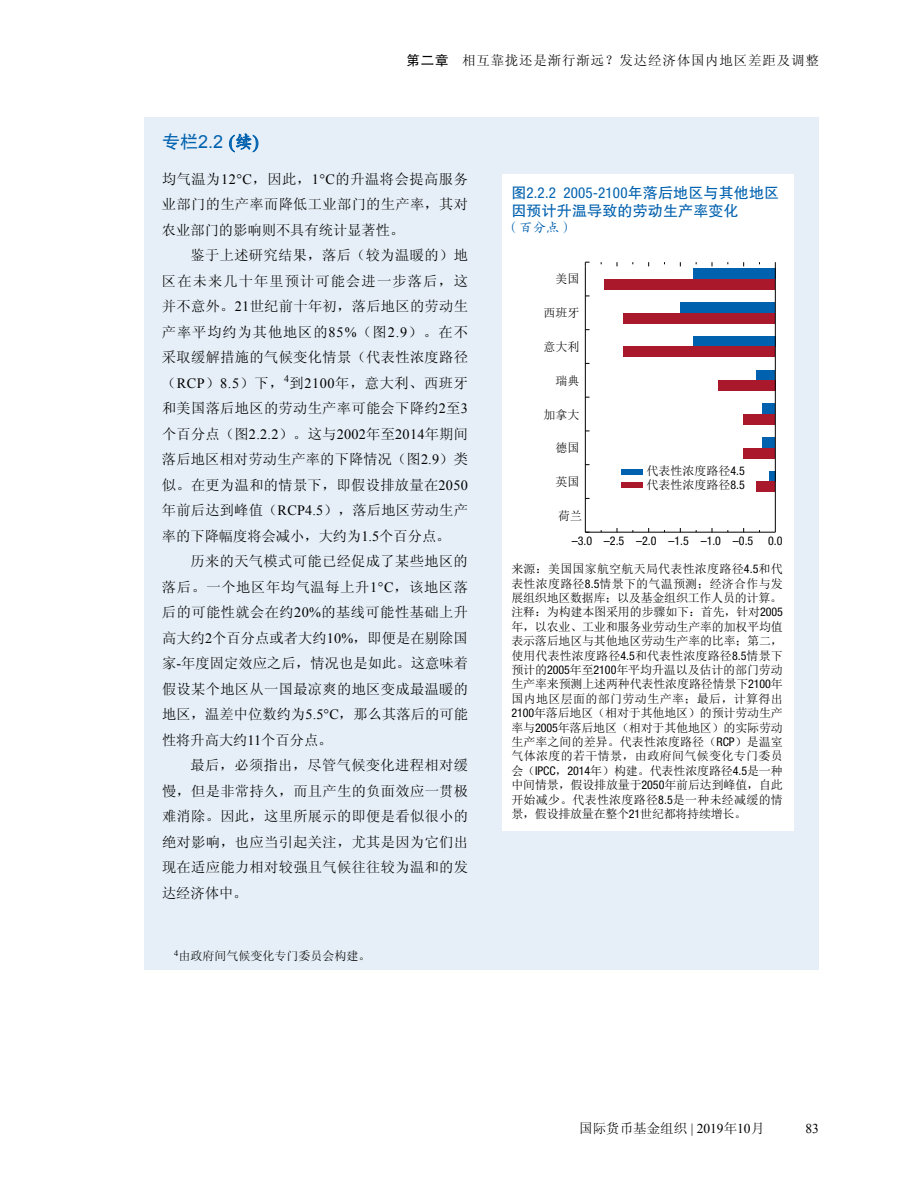
<style>
.page{position:relative;width:918px;height:1188px;background:#fff}
.page>*{position:absolute;margin:0;border:0;box-sizing:border-box;transform-origin:0 0}
.t1{font:18px "Arial";color:#0061af}
.t2{font:condensed 15px "Helvetica Neue LT Std";letter-spacing:.01em;color:#0061af}
.t3{font:15px "FZHTJW GB1 0";letter-spacing:.01em;color:#0061af}
.t4{font:14.25px/25.5px "Sim Sun";letter-spacing:.02em;color:#000;text-align:justify}
.t5{font:13.5px "Sim Sun";letter-spacing:.06em;color:#000}
.t6{font:13.5px "Sim Sun";color:#000}
.t7{font:13.5px "FZKTJW GB1 0";color:#0061af}
.t8{font:13.5px "Times New Roman";color:#000}
.t9{font:12px/14.4px "Sim Sun";color:#000}
.t10{font:condensed 12px "Helvetica Neue LT Std";color:#000}
.s1{font-family:"FZHTJW GB1 0"}
.s2{font-family:"Times New Roman"}
.s3{font-family:"FZKTJW GB1 0"}
.s4{font-family:"FZHTJW GB1 0";font-stretch:normal}
.s5{font-family:"Helvetica Neue LT Std";font-stretch:condensed}
</style>
<div class="page">
<div style="left:144px;top:117px;width:675px;height:853px;background:#e6eff7"></div>
<div style="left:502px;top:174px;width:292px;height:656px;background:#fff"></div>
<div style="left:769px;top:471px;width:6px;height:11px;background:#0061af"></div>
<div style="left:756px;top:482px;width:19px;height:10px;background:#aa182c"></div>
<div style="left:763px;top:437px;width:12px;height:11px;background:#0061af"></div>
<div style="left:744px;top:448px;width:31px;height:10px;background:#aa182c"></div>
<div style="left:763px;top:404px;width:12px;height:10px;background:#0061af"></div>
<div style="left:744px;top:414px;width:31px;height:11px;background:#aa182c"></div>
<div style="left:756px;top:370px;width:19px;height:10px;background:#0061af"></div>
<div style="left:718px;top:380px;width:57px;height:11px;background:#aa182c"></div>
<div style="left:693px;top:336px;width:82px;height:11px;background:#0061af"></div>
<div style="left:623px;top:347px;width:152px;height:10px;background:#aa182c"></div>
<div style="left:680px;top:302px;width:95px;height:11px;background:#0061af"></div>
<div style="left:623px;top:313px;width:152px;height:10px;background:#aa182c"></div>
<div style="left:693px;top:269px;width:82px;height:10px;background:#0061af"></div>
<div style="left:604px;top:279px;width:171px;height:11px;background:#aa182c"></div>
<hr style="left:585px;top:532px;width:190px;height:1px;background:#000">
<hr style="left:585px;top:266px;width:1px;height:262px;background:#000">
<hr style="left:775px;top:262px;width:1px;height:270px;background:#000">
<svg style="left:585px;top:528px;width:5px;height:5px"></svg>
<div style="left:621px;top:469px;width:21px;height:5px;background:#0061af"></div>
<div style="left:621px;top:482px;width:21px;height:6px;background:#aa182c"></div>
<svg style="left:229px;top:134px;width:29px;height:18px"></svg>
<p class="t1" style="left:162px;top:130px;width:98px"><span class="s1">专栏</span>2.2 <span class="s2">(</span><span class="s3">续</span><span class="s2">)</span></p>
<p class="t5" style="left:406px;top:53px;width:414px"><span class="s1">第二章</span> 相互靠拢还是渐行渐远？发达经济体国内地区差距及调整</p>
<p class="t4" style="left:162px;top:166px;width:308px">均气温为<span class="s2">12°C</span>，因此，<span class="s2">1°C</span>的升温将会提高服务业部门的生产率而降低工业部门的生产率，其对农业部门的影响则不具有统计显著性。</p>
<p class="t4" style="left:162px;top:243px;width:308px;text-indent:29px">鉴于上述研究结果，落后（较为温暖的）地区在未来几十年里预计可能会进一步落后，这并不意外。<span class="s2">21</span>世纪前十年初，落后地区的劳动生产率平均约为其他地区的<span class="s2">85%</span>（图<span class="s2">2.9</span>）。在不采取缓解措施的气候变化情景（代表性浓度路径（<span class="s2">RCP</span>）<span class="s2">8.5</span>）下，<sup>4</sup>到<span class="s2">2100</span>年，意大利、西班牙和美国落后地区的劳动生产率可能会下降约<span class="s2">2</span>至<span class="s2">3</span>个百分点（图<span class="s2">2.2.2</span>）。这与<span class="s2">2002</span>年至<span class="s2">2014</span>年期间落后地区相对劳动生产率的下降情况（图<span class="s2">2.9</span>）类似。在更为温和的情景下，即假设排放量在<span class="s2">2050</span>年前后达到峰值（<span class="s2">RCP4.5</span>），落后地区劳动生产率的下降幅度将会减小，大约为<span class="s2">1.5</span>个百分点。</p>
<p class="t4" style="left:162px;top:549px;width:308px;text-indent:29px">历来的天气模式可能已经促成了某些地区的落后。一个地区年均气温每上升<span class="s2">1°C</span>，该地区落后的可能性就会在约<span class="s2">20%</span>的基线可能性基础上升高大约<span class="s2">2</span>个百分点或者大约<span class="s2">10%</span>，即便是在剔除国家<span class="s2">-</span>年度固定效应之后，情况也是如此。这意味着假设某个地区从一国最凉爽的地区变成最温暖的地区，温差中位数约为<span class="s2">5.5°C</span>，那么其落后的可能性将升高大约<span class="s2">11</span>个百分点。</p>
<p class="t4" style="left:162px;top:753px;width:308px;text-indent:28px">最后，必须指出，尽管气候变化进程相对缓慢，但是非常持久，而且产生的负面效应一贯极难消除。因此，这里所展示的即便是看似很小的绝对影响，也应当引起关注，尤其是因为它们出现在适应能力相对较强且气候往往较为温和的发达经济体中。</p>
<p class="t9" style="left:174px;top:949px;width:198px"><sup>4</sup> 由政府间气候变化专门委员会构建。</p>
<p class="t2" style="left:511px;top:184px;width:269px"><span class="s4">图</span>2.2.2 2005-2100<span class="s4">年落后地区与其他地区</span></p>
<p class="t3" style="left:511px;top:202px;width:229px">因预计升温导致的劳动生产率变化</p>
<p class="t7" style="left:506px;top:220px;width:69px">（百分点）</p>
<p class="t9" style="left:555px;top:271px;width:26px">美国</p>
<p class="t9" style="left:543px;top:305px;width:38px">西班牙</p>
<p class="t9" style="left:543px;top:339px;width:38px">意大利</p>
<p class="t9" style="left:555px;top:373px;width:26px">瑞典</p>
<p class="t9" style="left:543px;top:407px;width:38px">加拿大</p>
<p class="t9" style="left:555px;top:441px;width:26px">德国</p>
<p class="t9" style="left:555px;top:475px;width:26px">英国</p>
<p class="t9" style="left:558px;top:509px;width:26px">荷兰</p>
<p class="t9" style="left:647px;top:464px;width:100px;line-height:13.5px">代表性浓度路径<span class="s5">4.5</span>代表性浓度路径<span class="s5">8.5</span></p>
<p class="t10" style="left:572px;top:534px;width:212px">–3.0 –2.5 –2.0 –1.5 –1.0 –0.5 0.0</p>
<p class="t9" style="left:511px;top:562px;width:273px;text-align:justify">来源：美国国家航空航天局代表性浓度路径<span class="s5">4.5</span>和代表性浓度路径<span class="s5">8.5</span>情景下的气温预测；经济合作与发展组织地区数据库；以及基金组织工作人员的计算。注释：为构建本图采用的步骤如下：首先，针对<span class="s5">2005</span>年，以农业、工业和服务业劳动生产率的加权平均值表示落后地区与其他地区劳动生产率的比率；第二，使用代表性浓度路径<span class="s5">4.5</span>和代表性浓度路径<span class="s5">8.5</span>情景下预计的<span class="s5">2005</span>年至<span class="s5">2100</span>年平均升温以及估计的部门劳动生产率来预测上述两种代表性浓度路径情景下<span class="s5">2100</span>年国内地区层面的部门劳动生产率；最后，计算得出<span class="s5">2100</span>年落后地区（相对于其他地区）的预计劳动生产率与<span class="s5">2005</span>年落后地区（相对于其他地区）的实际劳动生产率之间的差异。代表性浓度路径（<span class="s5">RCP</span>）是温室气体浓度的若干情景，由政府间气候变化专门委员会（<span class="s5">IPCC</span>，<span class="s5">2014</span>年）构建。代表性浓度路径<span class="s5">4.5</span>是一种中间情景，假设排放量于<span class="s5">2050</span>年前后达到峰值，自此开始减少。代表性浓度路径<span class="s5">8.5</span>是一种未经减缓的情景，假设排放量在整个<span class="s5">21</span>世纪都将持续增长。</p>
<p class="t6" style="left:579px;top:1121px;width:186px">国际货币基金组织 <span class="s2">| 2019</span>年<span class="s2">10</span>月</p>
<p class="t8" style="left:806px;top:1119px;width:15px">83</p>
</div>
